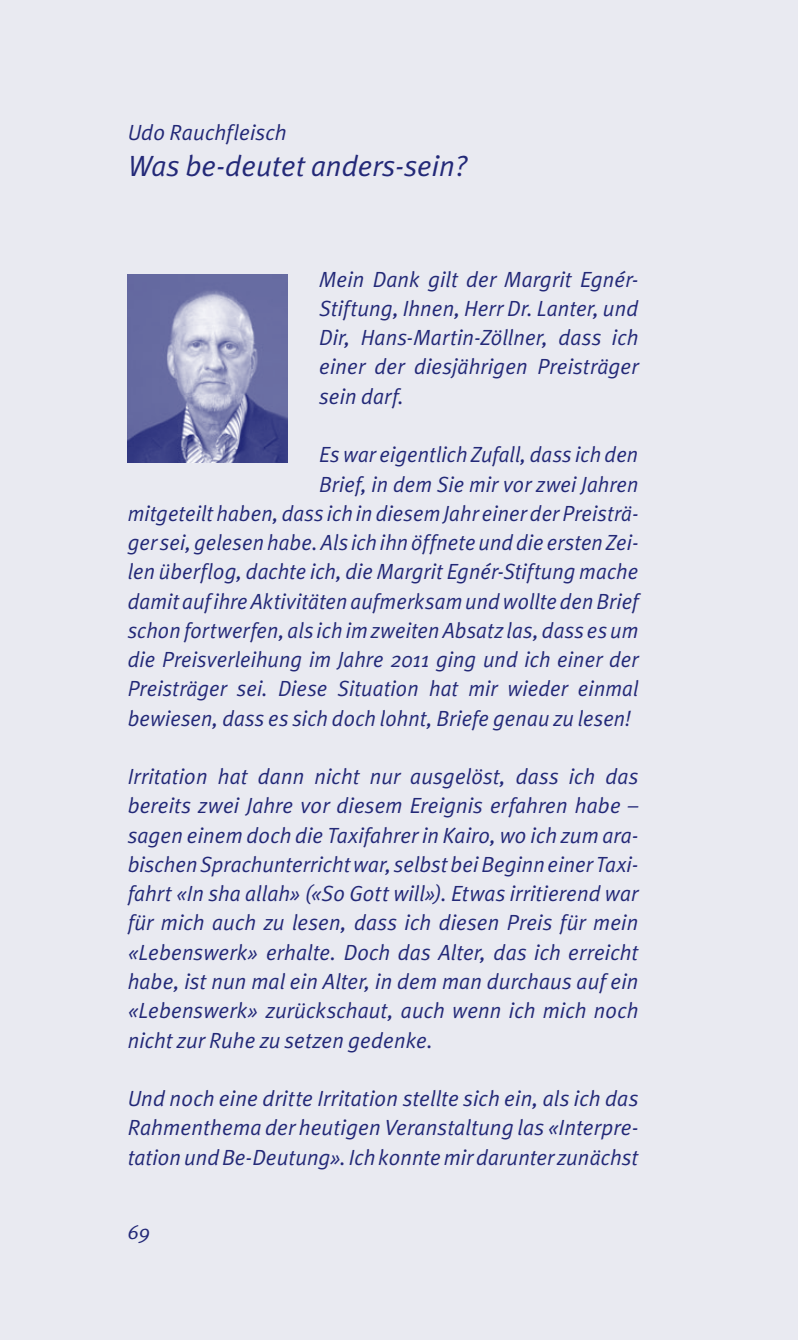
<style>
.page{position:relative;width:798px;height:1340px;background:#fff}
.page>*{position:absolute;margin:0;border:0;box-sizing:border-box;transform-origin:0 0}
.t1{font:italic 29.25px "Meta Plus Normal";color:#232978}
.t2{font:italic 22.05px/29.2px "Meta Plus Normal";letter-spacing:.005em;color:#232978;text-align:justify}
.t3{font:italic 22.05px "Meta Plus Normal";letter-spacing:.005em;color:#232978;scale:.96 1}
.t4{font:italic 20.25px "Meta Plus Normal";color:#232978}
</style>
<div class="page">
<div style="left:0;top:0;width:797px;height:1339px;background:#e9eaf1"></div>
<img style="left:128px;top:274px;width:159px;height:188px">
<p class="t2" style="left:128px;top:118px;width:160px">Udo Rauchfleisch</p>
<h1 class="t1" style="left:128px;top:149px;width:339px">Was be-deutet anders-sein?</h1>
<p class="t2" style="left:319px;top:264px;width:320px">Mein Dank gilt der Margrit Egnér-Stiftung, Ihnen, Herr Dr. Lanter, und Dir, Hans-Martin-Zöllner, dass ich einer der diesjährigen Preisträger sein darf.</p>
<p class="t3" style="left:319px;top:442px;width:334px">Es war eigentlich Zufall, dass ich den</p>
<p class="t3" style="left:319px;top:471px;width:334px">Brief, in dem Sie mir vor zwei Jahren</p>
<p class="t3" style="left:128px;top:500px;width:533px">mitgeteilt haben, dass ich in diesem Jahr einer der Preisträ-</p>
<p class="t3" style="left:128px;top:529px;width:533px">ger sei, gelesen habe. Als ich ihn öffnete und die ersten Zei-</p>
<p class="t3" style="left:128px;top:559px;width:533px">len überflog, dachte ich, die Margrit Egnér-Stiftung mache</p>
<p class="t3" style="left:128px;top:588px;width:533px">damit auf ihre Aktivitäten aufmerksam und wollte den Brief</p>
<p class="t3" style="left:128px;top:617px;width:533px">schon fortwerfen, als ich im zweiten Absatz las, dass es um</p>
<p class="t3" style="left:128px;top:646px;width:533px">die Preisverleihung im Jahre 2011 ging und ich einer der</p>
<p class="t3" style="left:128px;top:676px;width:533px">Preisträger sei. Diese Situation hat mir wieder einmal</p>
<p class="t3" style="left:128px;top:705px;width:525px">bewiesen, dass es sich doch lohnt, Briefe genau zu lesen!</p>
<p class="t2" style="left:128px;top:761px;width:512px">Irritation hat dann nicht nur ausgelöst, dass ich das bereits zwei Jahre vor diesem Ereignis erfahren habe – sagen einem doch die Taxifahrer in Kairo, wo ich zum ara&shy;bischen Sprachunterricht war, selbst bei Beginn einer Taxi&shy;fahrt «In sha allah» («So Gott will»). Etwas irritierend war für mich auch zu lesen, dass ich diesen Preis für mein «Lebenswerk» erhalte. Doch das Alter, das ich erreicht habe, ist nun mal ein Alter, in dem man durchaus auf ein «Lebenswerk» zurückschaut, auch wenn ich mich noch nicht zur Ruhe zu setzen gedenke.</p>
<p class="t2" style="left:128px;top:1083px;width:512px">Und noch eine dritte Irritation stellte sich ein, als ich das Rahmenthema der heutigen Veranstaltung las «Interpre&shy;tation und Be-Deutung». Ich konnte mir darunter zunächst</p>
<p class="t4" style="left:128px;top:1220px;width:24px">69</p>
</div>
